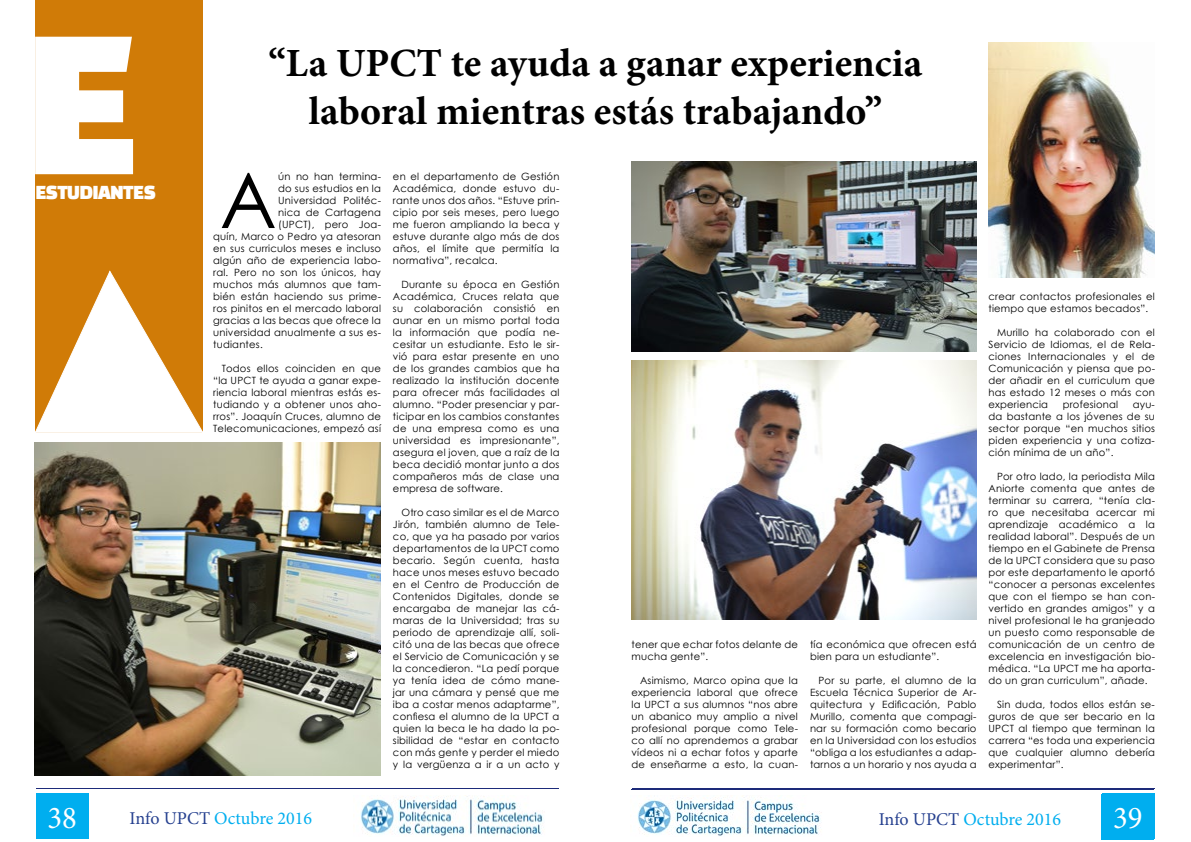
<style>
.page{position:relative;width:1191px;height:842px;background:#fff}
.page>*{position:absolute;margin:0;border:0;box-sizing:border-box;transform-origin:0 0}
.t1{font:220px "Changa One";color:#fff}
.t2{font:76.8px "Century Gothic";color:#000}
.t3{font:700 40px/48px "Minion Pro";color:#000;text-align:center}
.t4{font:31.8px "Minion Pro";color:#fff;scale:.96 1}
.t5{font:21px "Changa One";letter-spacing:-.03em;color:#fff}
.t6{font:18px "Minion Pro";color:#00aeef}
.t7{font:10px/12px "Century Gothic";letter-spacing:.02em;color:#000;text-align:justify}
.s1{color:#25408f}
</style>
<div class="page">
<div style="left:35px;top:0;width:168px;height:432px;background:#d07b07"></div>
<svg style="left:35px;top:270px;width:168px;height:163px"></svg>
<img style="left:35px;top:442px;width:346px;height:333px">
<div style="left:36px;top:793px;width:52px;height:45px;background:#00aeef"></div>
<hr style="left:36px;top:788px;width:523px;height:1px;background:#1d2b7a">
<hr style="left:632px;top:788px;width:522px;height:1px;background:#1d2b7a">
<img style="left:360px;top:796px;width:184px;height:40px">
<div style="left:1101px;top:794px;width:53px;height:45px;background:#00aeef"></div>
<hr style="left:631px;top:789px;width:523px;height:1px;background:#1d2b7a">
<img style="left:637px;top:797px;width:185px;height:39px">
<img style="left:631px;top:162px;width:345px;height:190px">
<img style="left:988px;top:43px;width:167px;height:235px">
<img style="left:631px;top:360px;width:345px;height:259px">
<h1 class="t1" style="left:24px;top:-20px;width:118px">E</h1>
<h3 class="t5" style="left:35px;top:181px;width:122px">ESTUDIANTES</h3>
<h3 class="t3" style="left:269px;top:39px;width:655px">“La UPCT te ayuda a ganar experiencia laboral mientras estás trabajando”</h3>
<h2 class="t2" style="left:220px;top:147px;width:58px">A</h2>
<p class="t7" style="left:278px;top:170px;width:104px">ún no han termina-</p>
<p class="t7" style="left:393px;top:170px;width:168px">en el departamento de Gestión Académica, donde estuvo du&shy;rante unos dos años. “Estuve prin&shy;cipio por seis meses, pero luego me fueron ampliando la beca y estuve durante algo más de dos años, el límite que permitía la normativa”, recalca.</p>
<p class="t7" style="left:393px;top:278px;width:168px;text-indent:8px">Durante su época en Gestión Académica, Cruces relata que su colaboración consistió en aunar en un mismo portal toda la información que podía ne&shy;cesitar un estudiante. Esto le sir&shy;vió para estar presente en uno de los grandes cambios que ha realizado la institución docente para ofrecer más facilidades al alumno. “Poder presenciar y par&shy;ticipar en los cambios constantes de una empresa como es una universidad es impresionante”, asegura el joven, que a raíz de la beca decidió montar junto a dos compañeros más de clase una empresa de software.</p>
<p class="t7" style="left:393px;top:506px;width:168px;text-indent:8px">Otro caso similar es el de Marco Jirón, también alumno de Tele&shy;co, que ya ha pasado por varios departamentos de la UPCT como becario. Según cuenta, hasta hace unos meses estuvo becado en el Centro de Producción de Contenidos Digitales, donde se encargaba de manejar las cá&shy;maras de la Universidad; tras su periodo de aprendizaje allí, soli&shy;citó una de las becas que ofrece el Servicio de Comunicación y se la concedieron. “La pedí porque ya tenía idea de cómo mane&shy;jar una cámara y pensé que me iba a costar menos adaptarme”, confiesa el alumno de la UPCT a quien la beca le ha dado la po&shy;sibilidad de “estar en contacto con más gente y perder el miedo y la vergüenza a ir a un acto y</p>
<p class="t7" style="left:278px;top:182px;width:104px">do sus estudios en la</p>
<p class="t7" style="left:278px;top:194px;width:104px">Universidad Politéc-</p>
<p class="t7" style="left:278px;top:206px;width:104px">nica de Cartagena</p>
<p class="t7" style="left:278px;top:218px;width:104px">(UPCT), pero Joa-</p>
<p class="t7" style="left:213px;top:230px;width:169px">quín, Marco o Pedro ya atesoran</p>
<p class="t7" style="left:213px;top:242px;width:169px">en sus curriculos meses e incluso</p>
<p class="t7" style="left:213px;top:254px;width:169px">algún año de experiencia labo-</p>
<p class="t7" style="left:213px;top:266px;width:169px">ral. Pero no son los únicos, hay</p>
<p class="t7" style="left:213px;top:278px;width:169px">muchos más alumnos que tam-</p>
<p class="t7" style="left:213px;top:290px;width:169px">bién están haciendo sus prime-</p>
<p class="t7" style="left:213px;top:302px;width:169px">ros pinitos en el mercado laboral</p>
<p class="t7" style="left:213px;top:314px;width:169px">gracias a las becas que ofrece la</p>
<p class="t7" style="left:213px;top:326px;width:169px">universidad anualmente a sus es-</p>
<p class="t7" style="left:213px;top:338px;width:51px">tudiantes.</p>
<p class="t7" style="left:213px;top:362px;width:169px;text-indent:8px">Todos ellos coinciden en que “la UPCT te ayuda a ganar expe&shy;riencia laboral mientras estás es&shy;tudiando y a obtener unos aho&shy;rros”. Joaquín Cruces, alumno de Telecomunicaciones, empezó así</p>
<p class="t7" style="left:810px;top:638px;width:168px">tía económica que ofrecen está bien para un estudiante”.</p>
<p class="t7" style="left:810px;top:674px;width:168px;text-indent:8px">Por su parte, el alumno de la Escuela Técnica Superior de Ar&shy;quitectura y Edificación, Pablo Murillo, comenta que compagi&shy;nar su formación como becario en la Universidad con los estudios “obliga a los estudiantes a adap&shy;tarnos a un horario y nos ayuda a</p>
<p class="t7" style="left:631px;top:638px;width:168px">tener que echar fotos delante de mucha gente”.</p>
<p class="t7" style="left:631px;top:674px;width:168px;text-indent:8px">Asimismo, Marco opina que la experiencia laboral que ofrece la UPCT a sus alumnos “nos abre un abanico muy amplio a nivel profesional porque como Tele&shy;co allí no aprendemos a grabar vídeos ni a echar fotos y aparte de enseñarme a esto, la cuan-</p>
<p class="t7" style="left:988px;top:290px;width:168px">crear contactos profesionales el tiempo que estamos becados”.</p>
<p class="t7" style="left:988px;top:326px;width:168px;text-indent:8px">Murillo ha colaborado con el Servicio de Idiomas, el de Rela&shy;ciones Internacionales y el de Comunicación y piensa que po&shy;der añadir en el curriculum que has estado 12 meses o más con experiencia</p>
<p class="t7" style="left:1062px;top:398px;width:57px">profesional</p>
<p class="t7" style="left:988px;top:398px;width:168px;text-indent:144px">ayu&shy;da bastante a los jóvenes de su sector porque “en muchos sitios piden experiencia y una cotiza&shy;ción mínima de un año”.</p>
<p class="t7" style="left:988px;top:470px;width:168px;text-indent:8px">Por otro lado, la periodista Mila Aniorte comenta que antes de terminar su carrera, “tenía cla&shy;ro que necesitaba acercar mi aprendizaje académico a la realidad laboral”. Después de un tiempo en el Gabinete de Prensa de la UPCT considera que su paso por este departamento le aportó “conocer a personas excelentes que con el tiempo se han con&shy;vertido en grandes amigos” y a nivel profesional le ha granjeado un puesto como responsable de comunicación de un centro de excelencia en investigación bio&shy;médica. “La UPCT me ha aporta&shy;do un gran curriculum”, añade.</p>
<p class="t7" style="left:988px;top:698px;width:168px;text-indent:8px">Sin duda, todos ellos están se&shy;guros de que ser becario en la UPCT al tiempo que terminan la carrera “es toda una experiencia que cualquier alumno debería experimentar”.</p>
<h3 class="t4" style="left:47px;top:797px;width:32px">38</h3>
<h3 class="t4" style="left:1121px;top:797px;width:17px">3</h3>
<h3 class="t6" style="left:130px;top:806px;width:184px"><span class="s1">Info UPCT</span> Octubre 2016</h3>
<h3 class="t6" style="left:878px;top:807px;width:184px"><span class="s1">Info UPCT</span> Octubre 2016</h3>
<h3 class="t4" style="left:1113px;top:797px;width:32px">39</h3>
</div>
